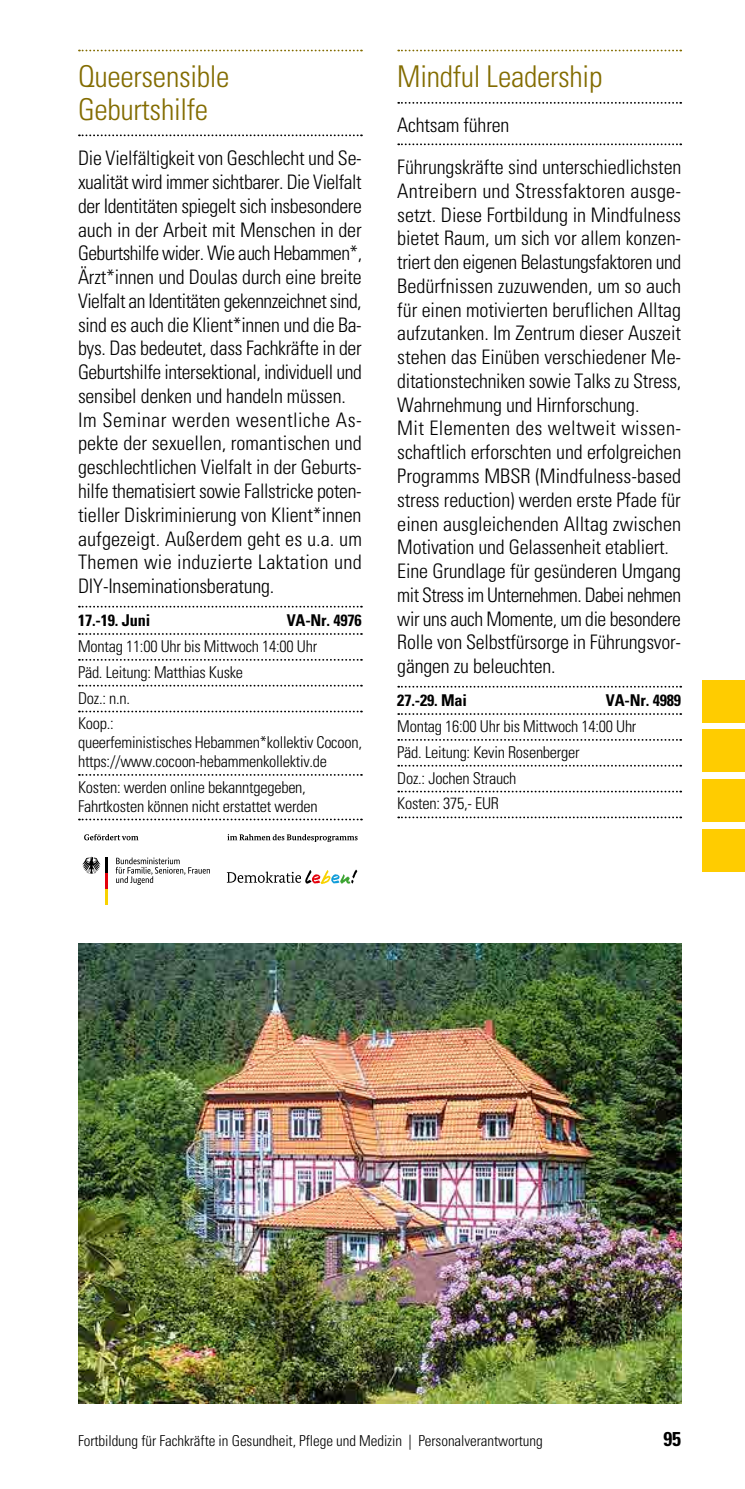
<style>
.page{position:relative;width:745px;height:1489px;background:#fff}
.page>*{position:absolute;margin:0;border:0;box-sizing:border-box;transform-origin:0 0}
.t1{font:300 condensed 30px/32.5px "Univers";letter-spacing:-.01em;color:#836c00}
.t2{font:300 condensed 20px/23.8px "Univers";letter-spacing:-.01em;color:#000}
.t3{font:700 condensed 20px "Univers";color:#000}
.t4{font:300 condensed 16.25px/25.8px "Univers";letter-spacing:-.015em;color:#000}
.t5{font:700 condensed 16.25px "Univers";letter-spacing:-.01em;color:#000}
.t6{font:300 condensed 15px "Univers";letter-spacing:-.005em;color:#000}
</style>
<div class="page">
<div style="left:702px;top:680px;width:42px;height:42px;background:#fc0"></div>
<div style="left:702px;top:729px;width:42px;height:43px;background:#fc0"></div>
<div style="left:702px;top:779px;width:42px;height:42px;background:#fc0"></div>
<div style="left:702px;top:828px;width:42px;height:43px;background:#fc0"></div>
<svg style="left:79px;top:50px;width:283px;height:1px"></svg>
<svg style="left:79px;top:134px;width:283px;height:2px"></svg>
<svg style="left:79px;top:605px;width:283px;height:2px"></svg>
<svg style="left:79px;top:633px;width:283px;height:2px"></svg>
<svg style="left:79px;top:659px;width:283px;height:1px"></svg>
<svg style="left:79px;top:684px;width:283px;height:2px"></svg>
<svg style="left:79px;top:710px;width:283px;height:2px"></svg>
<svg style="left:79px;top:774px;width:283px;height:1px"></svg>
<svg style="left:79px;top:818px;width:283px;height:2px"></svg>
<hr style="left:105px;top:857px;width:3px;height:16px;background:#000">
<hr style="left:105px;top:873px;width:3px;height:15px;background:#e3000b">
<hr style="left:105px;top:888px;width:3px;height:16px;background:#f8d200">
<svg style="left:82px;top:856px;width:18px;height:17px"></svg>
<svg style="left:84px;top:834px;width:54px;height:6px"></svg>
<svg style="left:227px;top:834px;width:130px;height:8px"></svg>
<svg style="left:116px;top:857px;width:94px;height:27px"></svg>
<svg style="left:227px;top:869px;width:130px;height:15px"></svg>
<svg style="left:398px;top:50px;width:282px;height:1px"></svg>
<svg style="left:398px;top:102px;width:282px;height:2px"></svg>
<svg style="left:398px;top:143px;width:282px;height:2px"></svg>
<svg style="left:398px;top:685px;width:282px;height:2px"></svg>
<svg style="left:398px;top:713px;width:282px;height:2px"></svg>
<svg style="left:398px;top:739px;width:282px;height:1px"></svg>
<svg style="left:398px;top:764px;width:282px;height:2px"></svg>
<svg style="left:398px;top:790px;width:282px;height:2px"></svg>
<svg style="left:398px;top:816px;width:282px;height:2px"></svg>
<img style="left:78px;top:943px;width:602px;height:460px">
<h1 class="t1" style="left:78px;top:60px;width:153px">Queersensible<br>Geburtshilfe</h1>
<p class="t2" style="left:78px;top:146px;width:285px">Die Vielfältigkeit von Geschlecht und Se&shy;xualität wird immer sichtbarer. Die Vielfalt der Identitäten spiegelt sich insbesondere auch in der Arbeit mit Menschen in der Geburtshilfe wider. Wie auch Hebammen*, Ärzt*innen und Doulas durch eine breite Vielfalt an Identitäten gekennzeichnet sind, sind es auch die Klient*innen und die Ba&shy;bys. Das bedeutet, dass Fachkräfte in der Geburtshilfe intersektional, individuell und sensibel denken und handeln müssen.<br>Im Seminar werden wesentliche As&shy;pekte der sexuellen, romantischen und geschlechtlichen Vielfalt in der Geburts&shy;hilfe thematisiert sowie Fallstricke poten&shy;tieller Diskriminierung von Klient*innen aufgezeigt. Außerdem geht es u.a. um Themen wie induzierte Laktation und DIY-Inseminationsberatung.</p>
<p class="t5" style="left:78px;top:610px;width:74px">17.-19. Juni</p>
<p class="t5" style="left:286px;top:610px;width:77px">VA-Nr. 4976</p>
<p class="t4" style="left:78px;top:633px;width:240px">Montag 11:00 Uhr bis Mittwoch 14:00 Uhr<br>Päd. Leitung: Matthias Kuske<br>Doz.: n.n.<br>Koop.:</p>
<p class="t4" style="left:78px;top:733px;width:285px;line-height:18.8px">queerfeministisches Hebammen*kollektiv Cocoon, https://www.cocoon-hebammenkollektiv.de</p>
<p class="t4" style="left:78px;top:777px;width:241px;line-height:18.8px">Kosten: werden online bekanntgegeben,<br>Fahrtkosten können nicht erstattet werden</p>
<h1 class="t1" style="left:397px;top:60px;width:206px">Mindful Leadership</h1>
<p class="t2" style="left:397px;top:103px;width:285px;line-height:42.5px">Achtsam führen<br>Führungskräfte sind unterschiedlichsten</p>
<p class="t2" style="left:397px;top:179px;width:285px">Antreibern und Stressfaktoren ausge&shy;setzt. Diese Fortbildung in Mindfulness bietet Raum, um sich vor allem konzen&shy;triert den eigenen Belastungsfaktoren und Bedürfnissen zuzuwenden, um so auch für einen motivierten beruflichen Alltag aufzutanken. Im Zentrum dieser Auszeit stehen das Einüben verschiedener Me&shy;ditationstechniken sowie Talks zu Stress, Wahrnehmung und Hirnforschung.<br>Mit Elementen des weltweit wissen&shy;schaftlich erforschten und erfolgreichen Programms MBSR (Mindfulness-based stress reduction) werden erste Pfade für einen ausgleichenden Alltag zwischen Motivation und Gelassenheit etabliert.<br>Eine Grundlage für gesünderen Umgang mit Stress im Unternehmen. Dabei nehmen wir uns auch Momente, um die besondere Rolle von Selbstfürsorge in Führungsvor&shy;gängen zu beleuchten.</p>
<p class="t5" style="left:397px;top:690px;width:71px">27.-29. Mai</p>
<p class="t5" style="left:605px;top:690px;width:77px">VA-Nr. 4989</p>
<p class="t4" style="left:397px;top:713px;width:240px">Montag 16:00 Uhr bis Mittwoch 14:00 Uhr<br>Päd. Leitung: Kevin Rosenberger<br>Doz.: Jochen Strauch<br>Kosten: 375,- EUR</p>
<p class="t6" style="left:78px;top:1431px;width:466px">Fortbildung für Fachkräfte in Gesundheit, Pflege und Medizin | Personalverantwortung</p>
<p class="t3" style="left:663px;top:1426px;width:19px">95</p>
</div>
